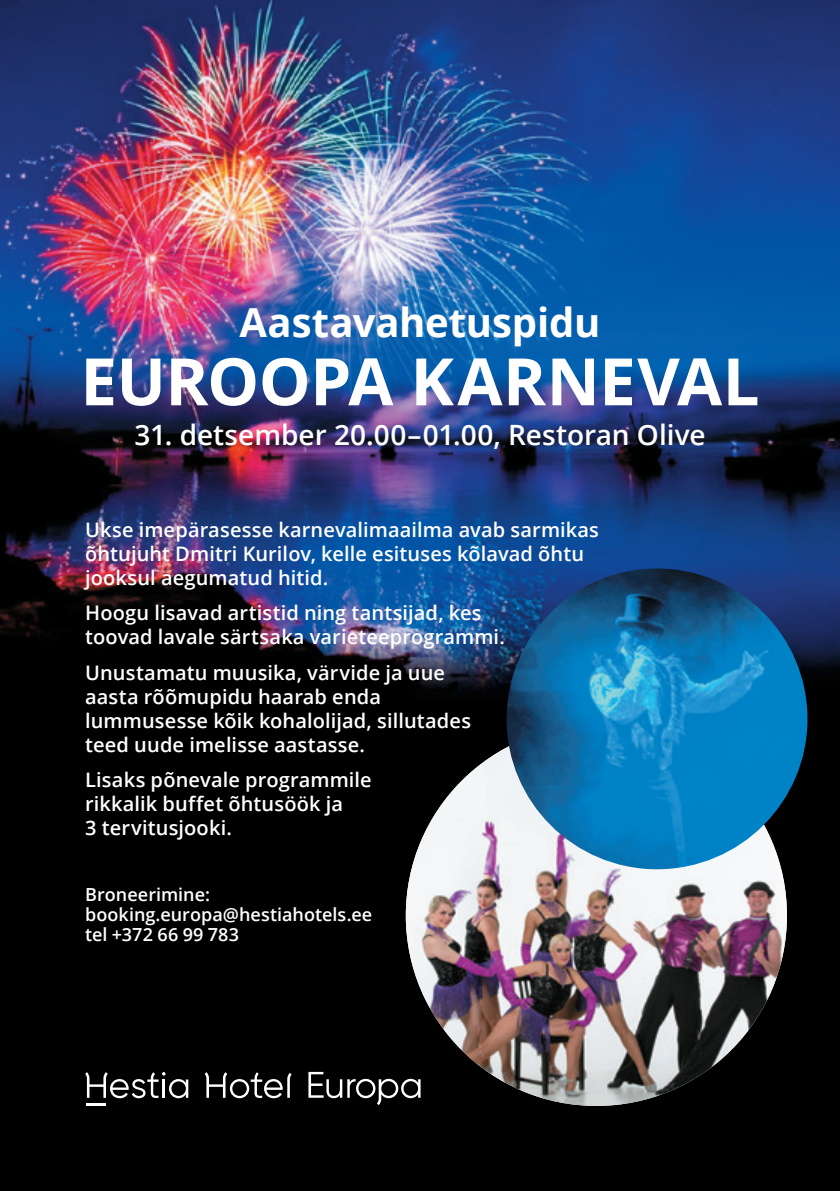
<style>
.page{position:relative;width:840px;height:1191px;background:#fff}
.page>*{position:absolute;margin:0;border:0;box-sizing:border-box;transform-origin:0 0}
.t1{font:700 65.4px "Open Sans";letter-spacing:-.01em;color:#fff}
.t2{font:700 40px "Open Sans";letter-spacing:-.005em;color:#fff}
.t3{font:600 28px "Open Sans";color:#fff}
.t4{font:600 20px/24px "Open Sans";letter-spacing:.005em;color:#fff}
.t5{font:600 18px/20px "Open Sans";color:#fff}
</style>
<div class="page">
<img style="left:0;top:0;width:839px;height:1191px">
<img style="left:405px;top:725px;width:381px;height:381px;border-radius:190px">
<img style="left:506px;top:568px;width:301px;height:301px;border-radius:150px">
<hr style="left:87px;top:1103px;width:19px;height:3px;background:#fff">
<svg style="left:85px;top:1072px;width:103px;height:26px"></svg>
<svg style="left:204px;top:1072px;width:87px;height:26px"></svg>
<svg style="left:308px;top:1071px;width:112px;height:34px;background:#333"></svg>
<h2 class="t2" style="left:239px;top:294px;width:362px">Aastavahetuspidu</h2>
<h1 class="t1" style="left:80px;top:335px;width:680px">EUROOPA KARNEVAL</h1>
<h3 class="t3" style="left:134px;top:416px;width:572px">31. detsember 20.00–01.00, Restoran Olive</h3>
<p class="t4" style="left:85px;top:517px;width:515px">Ukse imepärasesse karnevalimaailma avab sarmikas õhtujuht Dmitri Kurilov, kelle esituses kõlavad õhtu jooksul aegumatud hitid.</p>
<p class="t4" style="left:85px;top:601px;width:421px">Hoogu lisavad artistid ning tantsijad, kes toovad lavale särtsaka varieteeprogrammi.</p>
<p class="t4" style="left:85px;top:660px;width:387px">Unustamatu muusika, värvide ja uue aasta rõõmupidu haarab enda lummusesse kõik kohalolijad, sillutades teed uude imelisse aastasse.</p>
<p class="t4" style="left:85px;top:767px;width:288px">Lisaks põnevale programmile rikkalik buffet õhtusöök ja<br>3 tervitusjooki.</p>
<p class="t5" style="left:85px;top:884px;width:288px">Broneerimine: booking.europa@hestiahotels.ee tel +372 66 99 783</p>
</div>
